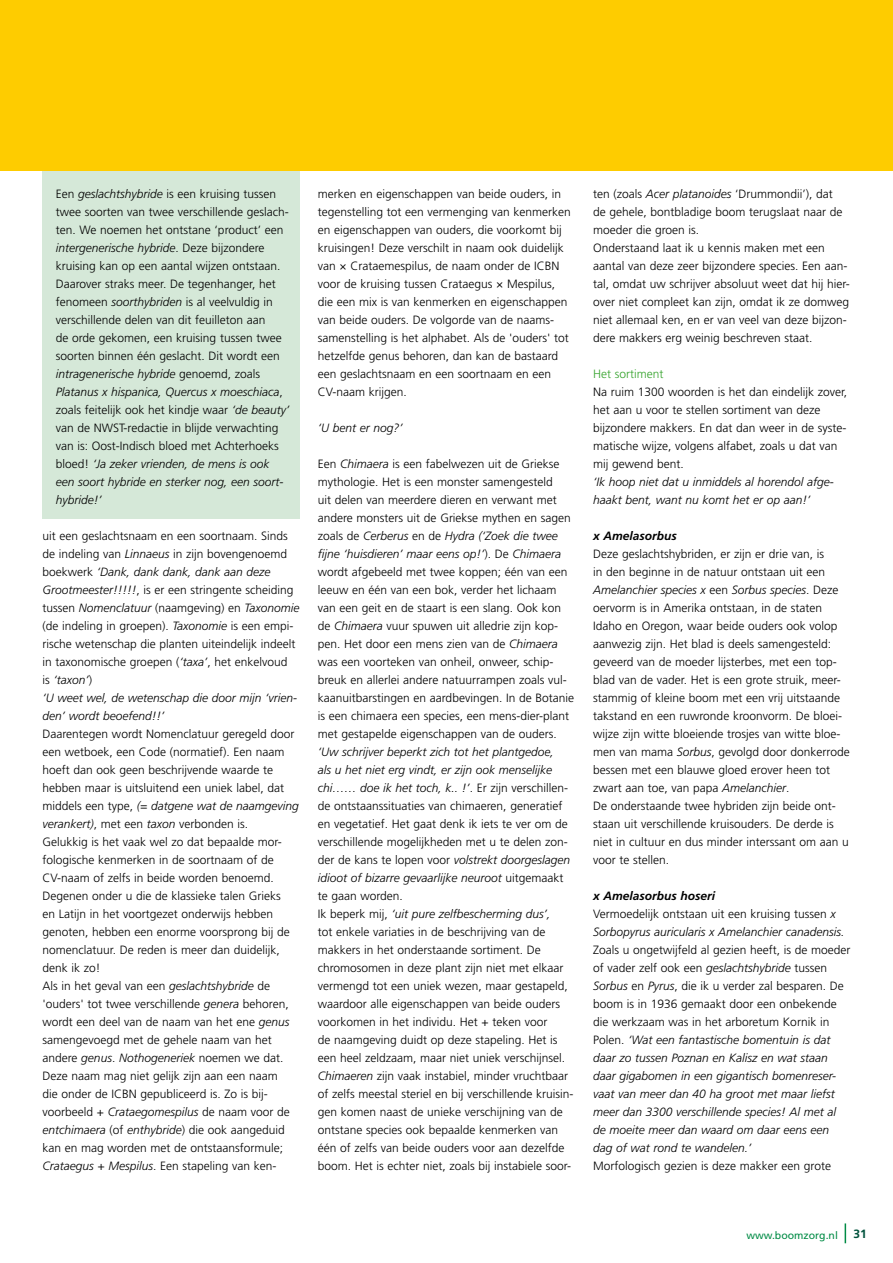
<style>
.page{position:relative;width:893px;height:1263px;background:#fff}
.page>*{position:absolute;margin:0;border:0;box-sizing:border-box;transform-origin:0 0}
.t1{font:300 12px/18px "Frutiger";color:#000}
.t2{font:italic 300 12px/18px "Frutiger";color:#000}
.t3{font:300 12px "Frutiger";color:#35a32c}
.t4{font:italic 700 12px "Frutiger";color:#000}
.t5{font:700 12px "Frutiger";color:#00523c}
.t6{font:10.5px "Frutiger";color:#008b45}
.s1{font-style:italic}
.s2{font-weight:700}
.s3{font-style:normal}
</style>
<div class="page">
<svg style="left:845px;top:1223px;width:1px;height:20px"></svg>
<div style="left:43px;top:151px;width:257px;height:368px;background:#d5e8d8"></div>
<div style="left:0;top:0;width:893px;height:171px;background:#fecc00"></div>
<p class="t1" style="left:56px;top:185px;width:235px">Een <span class="s1">geslachtshybride</span> is een kruising tussen twee soorten van twee verschillende geslach&shy;ten. We noemen het ontstane ‘product’ een <span class="s1">intergenerische hybride</span>. Deze bijzondere kruising kan op een aantal wijzen ontstaan.<br>Daarover straks meer. De tegenhanger, het fenomeen <span class="s1">soorthybriden</span> is al veelvuldig in verschillende delen van dit feuilleton aan<br>de orde gekomen, een kruising tussen twee soorten binnen één geslacht. Dit wordt een <span class="s1">intragenerische hybride</span> genoemd, zoals <span class="s1">Platanus x hispanica, Quercus x moeschiaca</span>, zoals feitelijk ook het kindje waar <span class="s1">‘de beauty’ </span>van de NWST-redactie in blijde verwachting van is: Oost-Indisch bloed met Achterhoeks bloed! <span class="s1">‘Ja zeker vrienden, de mens is ook een soort hybride en sterker nog, een soort&shy;hybride!’</span></p>
<p class="t1" style="left:43px;top:527px;width:258px">uit een geslachtsnaam en een soortnaam. Sinds de indeling van <span class="s1">Linnaeus</span> in zijn bovengenoemd boekwerk <span class="s1">‘Dank, dank dank, dank aan deze Grootmeester!!!!!</span>, is er een stringente scheiding tussen <span class="s1">Nomenclatuur</span> (naamgeving) en <span class="s1">Taxonomie </span>(de indeling in groepen). <span class="s1">Taxonomie</span> is een empi&shy;rische wetenschap die planten uiteindelijk indeelt in taxonomische groepen (<span class="s1">‘taxa’</span>, het enkelvoud<br>is <span class="s1">‘taxon’</span>)<br><span class="s1">‘U weet wel, de wetenschap die door mijn ‘vrien&shy;den’ wordt beoefend!!’</span></p>
<p class="t1" style="left:43px;top:725px;width:258px">Daarentegen wordt Nomenclatuur geregeld door een wetboek, een Code (normatief). Een naam hoeft dan ook geen beschrijvende waarde te hebben maar is uitsluitend een uniek label, dat middels een type, <span class="s1">(= datgene wat de naamgeving verankert)</span>, met een <span class="s1">taxon</span> verbonden is.<br>Gelukkig is het vaak wel zo dat bepaalde mor&shy;fologische kenmerken in de soortnaam of de CV-naam of zelfs in beide worden benoemd.<br>Degenen onder u die de klassieke talen Grieks<br>en Latijn in het voortgezet onderwijs hebben genoten, hebben een enorme voorsprong bij de nomenclatuur. De reden is meer dan duidelijk, denk ik zo!<br>Als in het geval van een <span class="s1">geslachtshybride</span> de 'ouders' tot twee verschillende <span class="s1">genera</span> behoren, wordt een deel van de naam van het ene <span class="s1">genus </span>samengevoegd met de gehele naam van het andere <span class="s1">genus</span>. <span class="s1">Nothogeneriek</span> noemen we dat.<br>Deze naam mag niet gelijk zijn aan een naam<br>die onder de ICBN gepubliceerd is. Zo is bij&shy;voorbeeld + <span class="s1">Crataegomespilus</span> de naam voor de <span class="s1">entchimaera</span> (of <span class="s1">enthybride</span>) die ook aangeduid kan en mag worden met de ontstaansformule; <span class="s1">Crataegus + Mespilus</span>. Een stapeling van ken-</p>
<p class="t1" style="left:318px;top:185px;width:255px">merken en eigenschappen van beide ouders, in tegenstelling tot een vermenging van kenmerken en eigenschappen van ouders, die voorkomt bij kruisingen! Deze verschilt in naam ook duidelijk van × Crataemespilus, de naam onder de ICBN voor de kruising tussen Crataegus × Mespilus, die een mix is van kenmerken en eigenschappen van beide ouders. De volgorde van de naams&shy;samenstelling is het alphabet. Als de 'ouders' tot hetzelfde genus behoren, dan kan de bastaard een geslachtsnaam en een soortnaam en een CV-naam krijgen.</p>
<p class="t2" style="left:318px;top:419px;width:87px">‘U bent er nog?’</p>
<p class="t1" style="left:318px;top:455px;width:258px">Een <span class="s1">Chimaera</span> is een fabelwezen uit de Griekse mythologie. Het is een monster samengesteld<br>uit delen van meerdere dieren en verwant met andere monsters uit de Griekse mythen en sagen zoals de <span class="s1">Cerberus</span> en de <span class="s1">Hydra (‘Zoek die twee fijne ‘huisdieren’ maar eens op!’</span>). De <span class="s1">Chimaera </span>wordt afgebeeld met twee koppen; één van een leeuw en één van een bok, verder het lichaam van een geit en de staart is een slang. Ook kon de <span class="s1">Chimaera</span> vuur spuwen uit alledrie zijn kop&shy;pen. Het door een mens zien van de <span class="s1">Chimaera </span>was een voorteken van onheil, onweer, schip&shy;breuk en allerlei andere natuurrampen zoals vul&shy;kaanuitbarstingen en aardbevingen. In de Botanie is een chimaera een species, een mens-dier-plant met gestapelde eigenschappen van de ouders.</p>
<p class="t1" style="left:318px;top:743px;width:257px"><span class="s1">‘Uw schrijver beperkt zich tot het plantgedoe,<br>als u het niet erg vindt, er zijn ook menselijke chi…… doe ik het toch, k.. !’</span>. Er zijn verschillen&shy;de ontstaanssituaties van chimaeren, generatief en vegetatief. Het gaat denk ik iets te ver om de verschillende mogelijkheden met u te delen zon&shy;der de kans te lopen voor <span class="s1">volstrekt doorgeslagen idioot of bizarre gevaarlijke neuroot</span> uitgemaakt te gaan worden.<br>Ik beperk mij, <span class="s1">‘uit pure zelfbescherming dus’,<br></span>tot enkele variaties in de beschrijving van de makkers in het onderstaande sortiment. De chromosomen in deze plant zijn niet met elkaar vermengd tot een uniek wezen, maar gestapeld, waardoor alle eigenschappen van beide ouders voorkomen in het individu. Het + teken voor<br>de naamgeving duidt op deze stapeling. Het is een heel zeldzaam, maar niet uniek verschijnsel.<br><span class="s1">Chimaeren</span> zijn vaak instabiel, minder vruchtbaar of zelfs meestal steriel en bij verschillende kruisin&shy;gen komen naast de unieke verschijning van de ontstane species ook bepaalde kenmerken van één of zelfs van beide ouders voor aan dezelfde boom. Het is echter niet, zoals bij instabiele soor-</p>
<p class="t1" style="left:593px;top:185px;width:258px">ten (zoals <span class="s1">Acer platanoides</span> ‘Drummondii’), dat<br>de gehele, bontbladige boom terugslaat naar de moeder die groen is.<br>Onderstaand laat ik u kennis maken met een aantal van deze zeer bijzondere species. Een aan&shy;tal, omdat uw schrijver absoluut weet dat hij hier&shy;over niet compleet kan zijn, omdat ik ze domweg niet allemaal ken, en er van veel van deze bijzon&shy;dere makkers erg weinig beschreven staat.</p>
<p class="t3" style="left:593px;top:367px;width:72px">Het sortiment</p>
<p class="t1" style="left:593px;top:383px;width:256px">Na ruim 1300 woorden is het dan eindelijk zover, het aan u voor te stellen sortiment van deze bijzondere makkers. En dat dan weer in de syste&shy;matische wijze, volgens alfabet, zoals u dat van mij gewend bent.</p>
<p class="t2" style="left:593px;top:473px;width:242px">‘Ik hoop niet dat u inmiddels al horendol afge&shy;haakt bent, want nu komt het er op aan!’</p>
<p class="t4" style="left:593px;top:529px;width:85px">x Amelasorbus</p>
<p class="t1" style="left:593px;top:545px;width:258px">Deze geslachtshybriden, er zijn er drie van, is<br>in den beginne in de natuur ontstaan uit een <span class="s1">Amelanchier species x</span> een <span class="s1">Sorbus species</span>. Deze oervorm is in Amerika ontstaan, in de staten Idaho en Oregon, waar beide ouders ook volop aanwezig zijn. Het blad is deels samengesteld: geveerd van de moeder lijsterbes, met een top&shy;blad van de vader. Het is een grote struik, meer&shy;stammig of kleine boom met een vrij uitstaande takstand en een ruwronde kroonvorm. De bloei&shy;wijze zijn witte bloeiende trosjes van witte bloe&shy;men van mama <span class="s1">Sorbus</span>, gevolgd door donkerrode bessen met een blauwe gloed erover heen tot zwart aan toe, van papa <span class="s1">Amelanchier</span>.<br>De onderstaande twee hybriden zijn beide ont&shy;staan uit verschillende kruisouders. De derde is niet in cultuur en dus minder interssant om aan u voor te stellen.</p>
<p class="t2" style="left:593px;top:887px;width:253px"><span class="s2">x Amelasorbus hoseri<br></span><span class="s3">Vermoedelijk ontstaan uit een kruising tussen</span> x<br>Sorbopyrus auricularis x Amelanchier canadensis.</p>
<p class="t2" style="left:593px;top:941px;width:259px"><span class="s3">Zoals u ongetwijfeld al gezien heeft, is de moeder of vader zelf ook een</span> geslachtshybride <span class="s3">tussen </span>Sorbus <span class="s3">en</span> Pyrus<span class="s3">, die ik u verder zal besparen. De boom is in 1936 gemaakt door een onbekende die werkzaam was in het arboretum Kornik in Polen.</span> ‘Wat een fantastische bomentuin is dat daar zo tussen Poznan en Kalisz en wat staan daar gigabomen in een gigantisch bomenreser&shy;vaat van meer dan 40 ha groot met maar liefst meer dan 3300 verschillende species! Al met al de moeite meer dan waard om daar eens een dag of wat rond te wandelen.’</p>
<p class="t1" style="left:593px;top:1157px;width:239px">Morfologisch gezien is deze makker een grote</p>
<p class="t6" style="left:746px;top:1229px;width:93px">www.boomzorg.nl</p>
<p class="t5" style="left:853px;top:1227px;width:15px">31</p>
</div>
